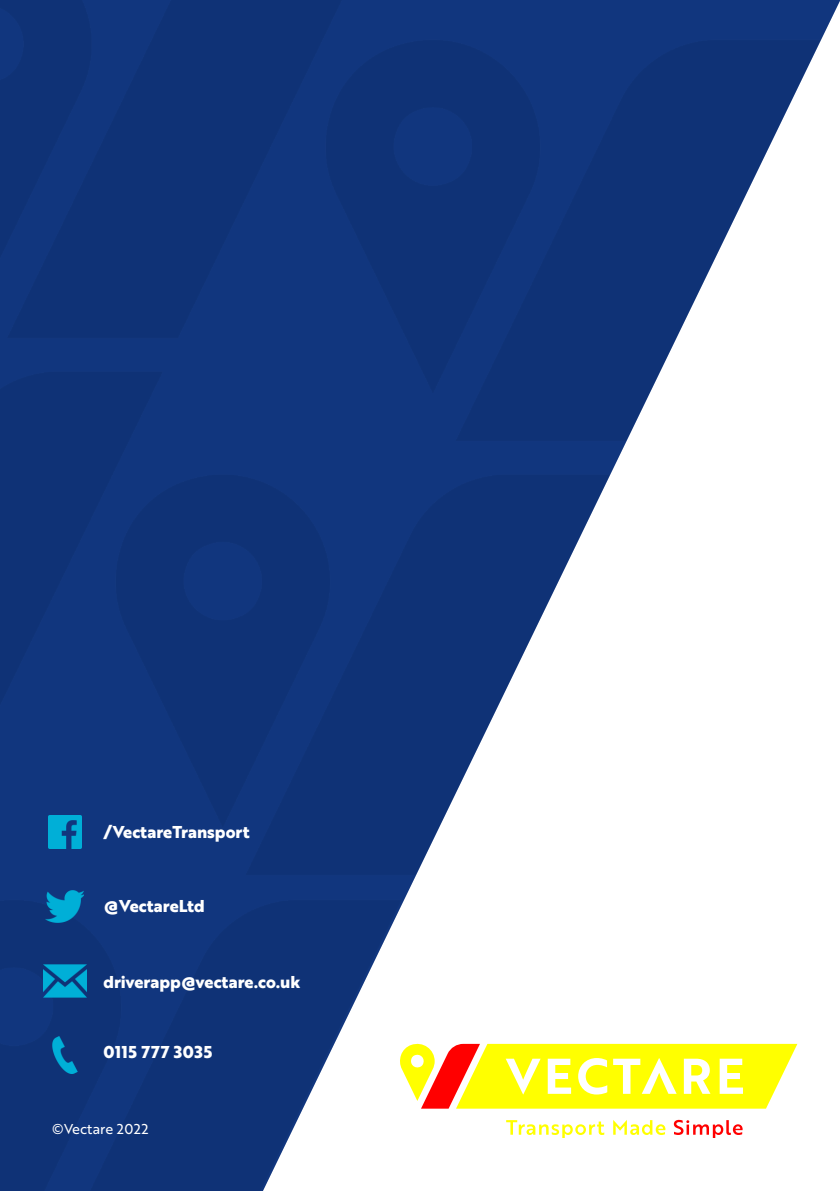
<style>
.page{position:relative;width:840px;height:1191px;background:#fff}
.page>*{position:absolute;margin:0;border:0;box-sizing:border-box;transform-origin:0 0}
.t1{font:700 16.8px "Brother 1816 Extra";color:#fff}
.t2{font:700 16.8px "Brother 1816 Extra";letter-spacing:.04em;color:#fff}
.t3{font:14px "Brother 1816 Regular";letter-spacing:.01em;color:#fff}
</style>
<div class="page">
<img style="left:474px;top:0;width:365px;height:294px">
<img style="left:56px;top:983px;width:447px;height:170px">
<img style="left:56px;top:294px;width:642px;height:689px">
<div style="left:56px;top:1153px;width:226px;height:38px;background:#0f3276"></div>
<div style="left:0;top:0;width:474px;height:447px;background:#0f3276"></div>
<div style="left:0;top:881px;width:56px;height:310px;background:#0f3276"></div>
<div style="left:0;top:191px;width:265px;height:690px;background:#11367e"></div>
<svg style="left:400px;top:1043px;width:397px;height:65px"></svg>
<svg style="left:506px;top:1120px;width:98px;height:17px"></svg>
<svg style="left:613px;top:1120px;width:52px;height:15px"></svg>
<svg style="left:673px;top:1119px;width:69px;height:18px"></svg>
<img style="left:48px;top:815px;width:33px;height:34px">
<img style="left:43px;top:964px;width:43px;height:33px">
<img style="left:52px;top:1036px;width:26px;height:37px">
<img style="left:45px;top:890px;width:39px;height:32px">
<p class="t1" style="left:103px;top:825px;width:148px">/VectareTransport</p>
<p class="t1" style="left:103px;top:899px;width:103px">@VectareLtd</p>
<p class="t1" style="left:103px;top:975px;width:198px">driverapp@vectare.co.uk</p>
<p class="t2" style="left:103px;top:1044px;width:111px">0115 777 3035</p>
<p class="t3" style="left:52px;top:1122px;width:98px">©Vectare 2022</p>
</div>
